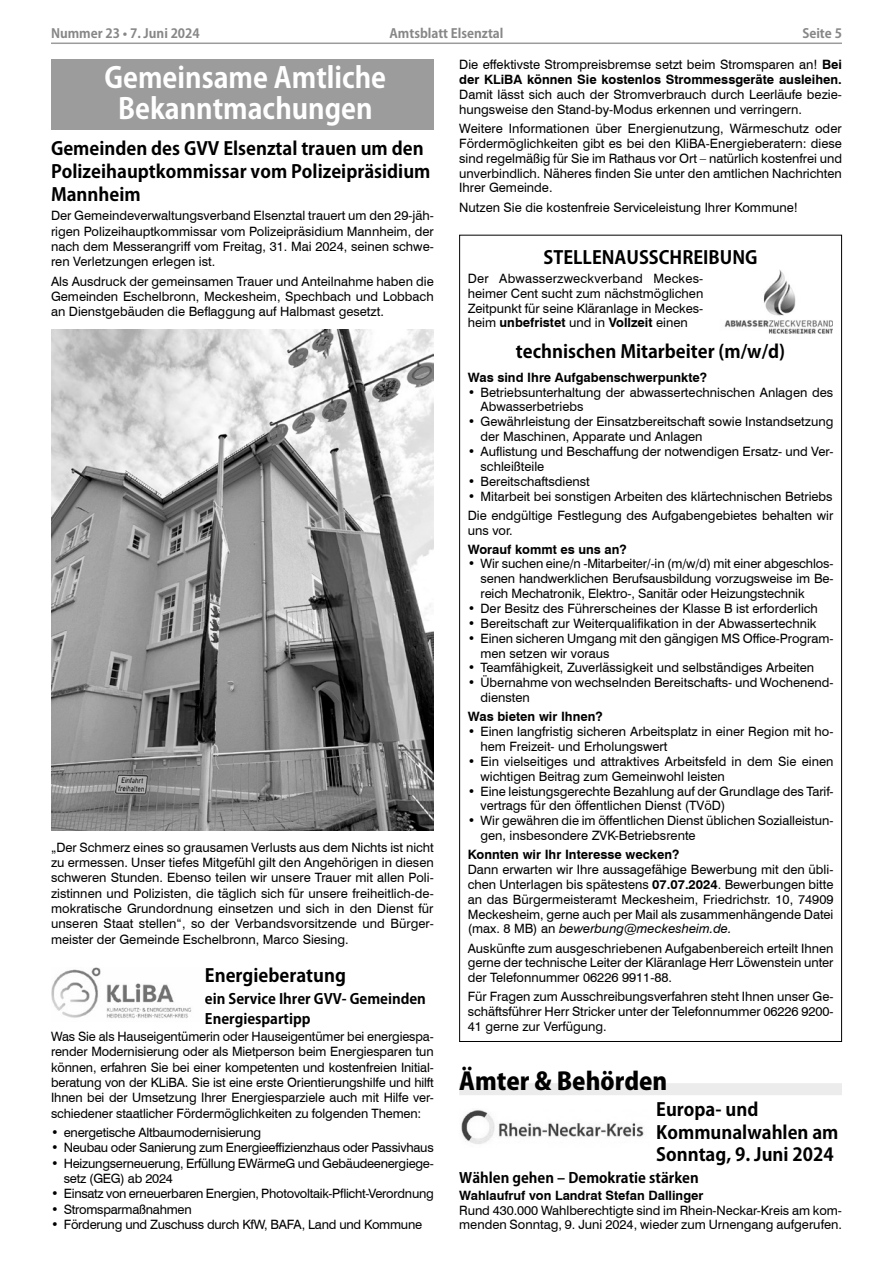
<style>
.page{position:relative;width:893px;height:1263px;background:#fff}
.page>*{position:absolute;margin:0;border:0;box-sizing:border-box;transform-origin:0 0}
.Überschrift_1_Kozuka{font:700 28.5px "Koz Go Pro";color:#fff;scale:.95 1}
.Überschrift_1_Kozuka-2{font:800 24px "Koz Go Pro";color:#000}
.Überschrift2_Kozuka{font:700 18px/22.5px "Koz Go Pro";color:#000}
.Überschrift_3_Kozuka{font:700 14.25px "Koz Go Pro";color:#000}
.Fließtext_8_5{font:12.9px/14.9px "Swiss 721 BT";color:#000;text-align:justify}
.Fließtext_8_5-2{font:12.9px/15.3px "Swiss 721 BT";letter-spacing:-.02em;color:#000}
.Fließtext_8_5-3{font:700 12.9px "Swiss 721 BT";color:#000}
.t1{font:700 12.75px "Koz Go Pro";color:#878787}
.s1{font-weight:700}
.s2{font-style:italic}
</style>
<div class="page">
<hr style="left:51px;top:43px;width:791px;height:1px;background:#9c9c9c">
<div style="left:459px;top:1083px;width:383px;height:12px;background:#ececec"></div>
<div style="left:51px;top:60px;width:383px;height:70px;background:#9c9c9c"></div>
<img style="left:51px;top:329px;width:383px;height:501px">
<img style="left:51px;top:967px;width:141px;height:52px">
<img style="left:724px;top:269px;width:109px;height:65px">
<img style="left:461px;top:1110px;width:183px;height:34px">
<p class="t1" style="left:51px;top:25px;width:150px">Nummer 23 • 7. Juni 2024</p>
<p class="t1" style="left:389px;top:25px;width:116px">Amtsblatt Elsenztal</p>
<p class="t1" style="left:802px;top:25px;width:41px">Seite 5</p>
<p class="Fließtext_8_5" style="left:459px;top:57px;width:384px">Die effektivste Strompreisbremse setzt beim Stromsparen an! <span class="s1">Bei der KLiBA können Sie kostenlos Strommessgeräte ausleihen.<br></span>Damit lässt sich auch der Stromverbrauch durch Leerläufe bezie&shy;hungsweise den Stand-by-Modus erkennen und verringern.</p>
<p class="Fließtext_8_5" style="left:459px;top:120px;width:384px">Weitere Informationen über Energienutzung, Wärmeschutz oder Fördermöglichkeiten gibt es bei den KliBA-Energieberatern: diese sind regelmäßig für Sie im Rathaus vor Ort – natürlich kostenfrei und unverbindlich. Näheres finden Sie unter den amtlichen Nachrichten Ihrer Gemeinde.</p>
<p class="Fließtext_8_5" style="left:459px;top:199px;width:340px">Nutzen Sie die kostenfreie Serviceleistung Ihrer Kommune!</p>
<p class="Überschrift2_Kozuka" style="left:544px;top:247px;width:215px">STELLENAUSSCHREIBUNG</p>
<p class="Fließtext_8_5" style="left:468px;top:270px;width:237px">Der Abwasserzweckverband Meckes&shy;heimer Cent sucht zum nächstmöglichen Zeitpunkt für seine Kläranlage in Meckes&shy;heim <span class="s1">unbefristet</span> und in <span class="s1">Vollzeit</span> einen</p>
<p class="Überschrift2_Kozuka" style="left:516px;top:342px;width:271px">technischen Mitarbeiter (m/w/d)</p>
<p class="Fließtext_8_5-3" style="left:468px;top:368px;width:241px">Was sind Ihre Aufgabenschwerpunkte?</p>
<p class="Fließtext_8_5" style="left:480px;top:384px;width:354px;text-indent:-13px">• Betriebsunterhaltung der abwassertechnischen Anlagen des<br>Abwasserbetriebs</p>
<p class="Fließtext_8_5" style="left:480px;top:414px;width:354px;text-indent:-13px">• Gewährleistung der Einsatzbereitschaft sowie Instandsetzung der Maschinen, Apparate und Anlagen</p>
<p class="Fließtext_8_5" style="left:480px;top:443px;width:354px;text-indent:-13px">• Auflistung und Beschaffung der notwendigen Ersatz- und Ver&shy;schleißteile</p>
<p class="Fließtext_8_5" style="left:468px;top:473px;width:124px">• Bereitschaftsdienst</p>
<p class="Fließtext_8_5" style="left:468px;top:488px;width:366px">• Mitarbeit bei sonstigen Arbeiten des klärtechnischen Betriebs</p>
<p class="Fließtext_8_5" style="left:468px;top:507px;width:367px">Die endgültige Festlegung des Aufgabengebietes behalten wir uns vor.</p>
<p class="Fließtext_8_5-3" style="left:468px;top:540px;width:160px">Worauf kommt es uns an?</p>
<p class="Fließtext_8_5" style="left:480px;top:556px;width:354px;text-indent:-13px">• Wir suchen eine/n -Mitarbeiter/-in (m/w/d) mit einer abgeschlos&shy;senen handwerklichen Berufsausbildung vorzugsweise im Be&shy;reich Mechatronik, Elektro-, Sanitär oder Heizungstechnik</p>
<p class="Fließtext_8_5" style="left:468px;top:600px;width:352px">• Der Besitz des Führerscheines der Klasse B ist erforderlich</p>
<p class="Fließtext_8_5" style="left:468px;top:615px;width:350px">• Bereitschaft zur Weiterqualifikation in der Abwassertechnik</p>
<p class="Fließtext_8_5" style="left:480px;top:630px;width:354px;text-indent:-13px">• Einen sicheren Umgang mit den gängigen MS Office-Program&shy;men setzen wir voraus</p>
<p class="Fließtext_8_5" style="left:468px;top:660px;width:348px">• Teamfähigkeit, Zuverlässigkeit und selbständiges Arbeiten</p>
<p class="Fließtext_8_5" style="left:480px;top:675px;width:354px;text-indent:-13px">• Übernahme von wechselnden Bereitschafts- und Wochenend&shy;diensten</p>
<p class="Fließtext_8_5-3" style="left:468px;top:708px;width:136px">Was bieten wir Ihnen?</p>
<p class="Fließtext_8_5" style="left:480px;top:723px;width:354px;text-indent:-13px">• Einen langfristig sicheren Arbeitsplatz in einer Region mit ho&shy;hem Freizeit- und Erholungswert</p>
<p class="Fließtext_8_5" style="left:480px;top:753px;width:355px;text-indent:-13px">• Ein vielseitiges und attraktives Arbeitsfeld in dem Sie einen wichtigen Beitrag zum Gemeinwohl leisten</p>
<p class="Fließtext_8_5" style="left:480px;top:783px;width:354px;text-indent:-13px">• Eine leistungsgerechte Bezahlung auf der Grundlage des Tarif&shy;vertrags für den öffentlichen Dienst (TVöD)</p>
<p class="Fließtext_8_5" style="left:480px;top:813px;width:354px;text-indent:-13px">• Wir gewähren die im öffentlichen Dienst üblichen Sozialleistun&shy;gen, insbesondere ZVK-Betriebsrente</p>
<p class="Fließtext_8_5-3" style="left:468px;top:846px;width:213px">Konnten wir Ihr Interesse wecken?</p>
<p class="Fließtext_8_5" style="left:468px;top:861px;width:367px">Dann erwarten wir Ihre aussagefähige Bewerbung mit den übli&shy;chen Unterlagen bis spätestens <span class="s1">07.07.2024</span>. Bewerbungen bitte an das Bürgermeisteramt Meckesheim, Friedrichstr. 10, 74909<br>Meckesheim, gerne auch per Mail als zusammenhängende Datei (max. 8 MB) an <span class="s2">bewerbung@meckesheim.de.</span></p>
<p class="Fließtext_8_5" style="left:468px;top:940px;width:367px">Auskünfte zum ausgeschriebenen Aufgabenbereich erteilt Ihnen gerne der technische Leiter der Kläranlage Herr Löwenstein unter der Telefonnummer 06226 9911-88.</p>
<p class="Fließtext_8_5" style="left:468px;top:989px;width:367px">Für Fragen zum Ausschreibungsverfahren steht Ihnen unser Ge&shy;schäftsführer Herr Stricker unter der Telefonnummer 06226 9200- 41 gerne zur Verfügung.</p>
<p class="Überschrift_1_Kozuka-2" style="left:459px;top:1065px;width:210px">Ämter &amp; Behörden</p>
<p class="Überschrift2_Kozuka" style="left:656px;top:1099px;width:184px">Europa- und<br>Kommunalwahlen am<br>Sonntag, 9. Juni 2024</p>
<p class="Überschrift_3_Kozuka" style="left:459px;top:1168px;width:241px">Wählen gehen – Demokratie stärken</p>
<p class="Fließtext_8_5-3" style="left:459px;top:1186px;width:246px">Wahlaufruf von Landrat Stefan Dallinger</p>
<p class="Fließtext_8_5" style="left:459px;top:1202px;width:384px">Rund 430.000 Wahlberechtigte sind im Rhein-Neckar-Kreis am kom&shy;menden Sonntag, 9. Juni 2024, wieder zum Urnengang aufgerufen.</p>
<p class="Überschrift_1_Kozuka" style="left:104px;top:59px;width:298px">Gemeinsame Amtliche</p>
<p class="Überschrift_1_Kozuka" style="left:118px;top:90px;width:269px">Bekanntmachungen</p>
<p class="Überschrift2_Kozuka" style="left:51px;top:138px;width:381px;line-height:23px">Gemeinden des GVV Elsenztal trauen um den<br>Polizeihauptkommissar vom Polizeipräsidium<br>Mannheim</p>
<p class="Fließtext_8_5" style="left:51px;top:208px;width:384px;line-height:15.3px">Der Gemeindeverwaltungsverband Elsenztal trauert um den 29-jäh&shy;rigen Polizeihauptkommissar vom Polizeipräsidium Mannheim, der nach dem Messerangriff vom Freitag, 31. Mai 2024, seinen schwe&shy;ren Verletzungen erlegen ist.</p>
<p class="Fließtext_8_5" style="left:51px;top:273px;width:384px;line-height:15.3px">Als Ausdruck der gemeinsamen Trauer und Anteilnahme haben die Gemeinden Eschelbronn, Meckesheim, Spechbach und Lobbach an Dienstgebäuden die Beflaggung auf Halbmast gesetzt.</p>
<p class="Fließtext_8_5" style="left:51px;top:839px;width:384px;line-height:15.3px">„Der Schmerz eines so grausamen Verlusts aus dem Nichts ist nicht zu ermessen. Unser tiefes Mitgefühl gilt den Angehörigen in diesen schweren Stunden. Ebenso teilen wir unsere Trauer mit allen Poli&shy;zistinnen und Polizisten, die täglich sich für unsere freiheitlich-de&shy;mokratische Grundordnung einsetzen und sich in den Dienst für unseren Staat stellen“, so der Verbandsvorsitzende und Bürger&shy;meister der Gemeinde Eschelbronn, Marco Siesing.</p>
<p class="Überschrift2_Kozuka" style="left:205px;top:965px;width:142px">Energieberatung</p>
<p class="Überschrift_3_Kozuka" style="left:205px;top:989px;width:222px">ein Service Ihrer GVV- Gemeinden</p>
<p class="Überschrift_3_Kozuka" style="left:205px;top:1009px;width:107px">Energiespartipp</p>
<p class="Fließtext_8_5" style="left:51px;top:1028px;width:384px;line-height:15.3px">Was Sie als Hauseigentümerin oder Hauseigentümer bei energiespa&shy;render Modernisierung oder als Mietperson beim Energiesparen tun können, erfahren Sie bei einer kompetenten und kostenfreien Initial&shy;beratung von der KLiBA. Sie ist eine erste Orientierungshilfe und hilft Ihnen bei der Umsetzung Ihrer Energiesparziele auch mit Hilfe ver&shy;schiedener staatlicher Fördermöglichkeiten zu folgenden Themen:</p>
<p class="Fließtext_8_5-2" style="left:51px;top:1124px;width:212px">• energetische Altbaumodernisierung</p>
<p class="Fließtext_8_5-2" style="left:51px;top:1140px;width:384px">• Neubau oder Sanierung zum Energieeffizienzhaus oder Passivhaus</p>
<p class="Fließtext_8_5-2" style="left:64px;top:1155px;width:371px;text-indent:-13px">• Heizungserneuerung, Erfüllung EWärmeG und Gebäudeenergiege&shy;setz (GEG) ab 2024</p>
<p class="Fließtext_8_5-2" style="left:51px;top:1185px;width:384px">• Einsatz von erneuerbaren Energien, Photovoltaik-Pflicht-Verordnung</p>
<p class="Fließtext_8_5-2" style="left:51px;top:1201px;width:142px">• Stromsparmaßnahmen</p>
<p class="Fließtext_8_5-2" style="left:51px;top:1216px;width:373px">• Förderung und Zuschuss durch KfW, BAFA, Land und Kommune</p>
</div>
